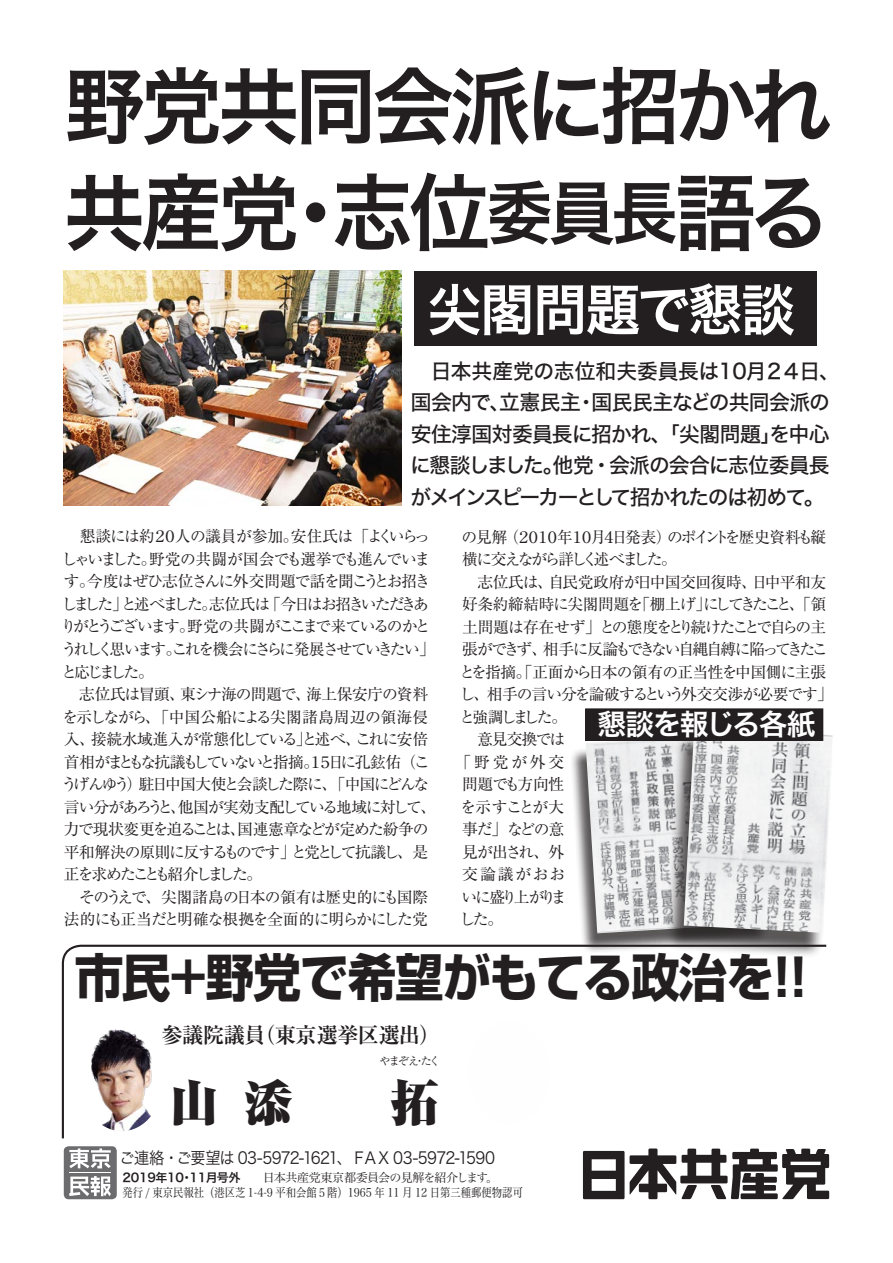
<style>
.page{position:relative;width:893px;height:1263px;background:#fff}
.page>*{position:absolute;margin:0;border:0;box-sizing:border-box;transform-origin:0 0}
.t1{font:84px/106.5px "Hira Kaku Std N W6";letter-spacing:-.05em;color:#231f20}
.t2{font:55.8px "Hira Kaku Std N W6";letter-spacing:-.025em;color:#fff}
.t3{font:700 51.45px "Shin Go Pro";letter-spacing:-.025em;color:#231f20;scale:.95 1}
.t4{font:900 48.3px "Ryumin Pro";color:#231f20}
.t5{font:28.8px "Hira Kaku Std N W6";letter-spacing:-.06em;color:#fff}
.t6{font:700 21.45px "Ryumin Pro";letter-spacing:-.025em;color:#231f20}
.t7{font:21px/31.5px "Hira Kaku Std N W5";letter-spacing:-.04em;color:#231f20}
.t8{font:21px/31.5px "Hira Kaku Std N W5";letter-spacing:-.085em;color:#231f20}
.t9{font:16.5px "Hira Kaku Pro N W3";letter-spacing:-.06em;color:#231f20;scale:.92 1}
.t10{font:15.75px/22.5px "Ryumin Pro";letter-spacing:-.09em;color:#231f20}
.t11{font:15.75px "Ryumin Pro";letter-spacing:-.025em;color:#231f20}
.t12{font:15.75px/22.5px "Ryumin Pro";letter-spacing:-.07em;color:#231f20}
.t13{font:15.75px/22.5px "Ryumin Pro";letter-spacing:-.155em;color:#231f20}
.t14{font:15.75px/22.5px "Ryumin Pro";letter-spacing:-.04em;color:#231f20}
.t15{font:15.75px "Ryumin Pro";letter-spacing:-.05em;color:#231f20}
.t16{font:15.75px "Ryumin Pro";letter-spacing:-.06em;color:#231f20}
.t17{font:15.75px/22.5px "Ryumin Pro";letter-spacing:-.11em;color:#231f20}
.t18{font:15.75px "Ryumin Pro";letter-spacing:-.18em;color:#231f20}
.t19{font:15.75px "Ryumin Pro";letter-spacing:-.13em;color:#231f20}
.t20{font:15.75px "Ryumin Pro";letter-spacing:-.16em;color:#231f20}
.t21{font:15.75px/22.5px "Ryumin Pro";letter-spacing:-.14em;color:#231f20}
.t22{font:15.75px "Ryumin Pro";letter-spacing:-.035em;color:#231f20}
.t23{font:15.75px "Ryumin Pro";letter-spacing:-.165em;color:#231f20}
.t24{font:15.75px "Ryumin Pro";letter-spacing:-.17em;color:#231f20}
.t25{font:15.75px "Ryumin Pro";letter-spacing:-.02em;color:#231f20}
.t26{font:15.75px "Ryumin Pro";letter-spacing:-.185em;color:#231f20}
.t27{font:15.75px "Ryumin Pro";letter-spacing:-.225em;color:#231f20}
.t28{font:15.75px "Ryumin Pro";letter-spacing:-.235em;color:#231f20}
.t29{font:15.75px "Ryumin Pro";letter-spacing:-.065em;color:#231f20}
.t30{font:12px "Hira Min Pro N W3";color:#231f20;scale:.86 1}
.t31{font:12px "Hira Min Pro N W3";letter-spacing:-.05em;color:#231f20}
.t32{font:12px "Hira Min Pro N W3";color:#231f20}
.t33{font:12px "Hira Kaku Pro N W6";color:#231f20}
.t34{font:10.95px "Ryumin Pro";letter-spacing:-.16em;color:#231f20}
.s1{font-size:69px}
.s2{font-family:"Hira Kaku Pro N W6"}
</style>
<div class="page">
<div style="left:414px;top:271px;width:403px;height:75px;background:#231f20"></div>
<div style="left:64px;top:1146px;width:53px;height:53px;background:#6c6c6f;border-radius:5px"></div>
<svg style="left:69px;top:1148px;width:42px;height:20px"></svg>
<svg style="left:69px;top:1176px;width:42px;height:20px"></svg>
<svg style="left:583px;top:1148px;width:246px;height:51px"></svg>
<svg style="left:61px;top:944px;width:509px;height:195px"></svg>
<img style="left:64px;top:271px;width:337px;height:234px">
<div style="left:570px;top:737px;width:199px;height:217px;background:#231f20;opacity:.75"></div>
<img style="left:586px;top:740px;width:78px;height:193px">
<div style="left:664px;top:733px;width:169px;height:225px;background:#231f20;opacity:.75"></div>
<img style="left:684px;top:728px;width:149px;height:205px">
<div style="left:586px;top:709px;width:237px;height:31px;background:#231f20"></div>
<img style="left:80px;top:1030px;width:83px;height:101px">
<img style="left:467px;top:1020px;width:83px;height:104px">
<h1 class="t1" style="left:64px;top:55px;width:770px">野党共同会派に招かれ共産党志位<span class="s1">委員長</span>語る</h1>
<h1 class="t1" style="left:275px;top:162px;width:83px">・</h1>
<h2 class="t2" style="left:427px;top:267px;width:369px">尖閣問題で懇談</h2>
<h3 class="t7" style="left:591px;top:355px;width:250px;text-indent:-181px">　日本共産党の志位和夫委員長は10月２４日、国民民主などの共同会派の</h3>
<h3 class="t7" style="left:411px;top:387px;width:172px">国会内で立憲民主</h3>
<h3 class="t7" style="left:576px;top:387px;width:22px">・</h3>
<h3 class="t7" style="left:411px;top:387px;width:420px;text-indent:79px">、<br>安住淳国対委員長に招かれ、「尖閣問題を中心</h3>
<h3 class="t7" style="left:410px;top:418px;width:421px;text-indent:350px">」<br>に懇談しました他党・会派の会合に志位委員長</h3>
<h3 class="t8" style="left:410px;top:450px;width:416px;text-indent:133px">。<br>がメインスピーカーとして招かれたのは初めて。</h3>
<p class="t25" style="left:175px;top:524px;width:125px">人の議員が参加。</p>
<p class="t24" style="left:291px;top:524px;width:141px">安住氏は「よくいらっ</p>
<p class="t14" style="left:149px;top:524px;width:283px;text-indent:-85px">　懇談には約<br>野党の共闘が国会でも選挙でも進んでいま</p>
<p class="t10" style="left:152px;top:524px;width:27px">２０</p>
<p class="t10" style="left:87px;top:547px;width:345px;text-indent:-26px">しゃいました。<br>今度はぜひ志位さんに外交問題で話を聞こうとお招き</p>
<p class="t10" style="left:64px;top:569px;width:32px">す。</p>
<p class="t23" style="left:265px;top:592px;width:165px">「今日はお招きいただきあ</p>
<p class="t12" style="left:121px;top:592px;width:150px">と述べました志位氏は</p>
<p class="t10" style="left:61px;top:592px;width:68px">しました」</p>
<p class="t10" style="left:202px;top:592px;width:17px">。</p>
<p class="t13" style="left:61px;top:614px;width:375px">りがとうございます。<br>うれしく思いますこれを機会にさらに発展させていきたい「</p>
<p class="t10" style="left:187px;top:614px;width:245px">野党の共闘がここまで来ているのかと</p>
<p class="t10" style="left:166px;top:637px;width:17px">。</p>
<p class="t10" style="left:61px;top:659px;width:94px">と応じました。</p>
<p class="t11" style="left:306px;top:682px;width:124px">海上保安庁の資料</p>
<p class="t10" style="left:64px;top:682px;width:122px">　志位氏は冒頭、</p>
<p class="t11" style="left:62px;top:704px;width:367px">を示しながら、「中国公船による尖閣諸島周辺の領海侵</p>
<p class="t10" style="left:356px;top:727px;width:74px">これに安倍</p>
<p class="t12" style="left:180px;top:682px;width:132px">東シナ海の問題で、</p>
<p class="t11" style="left:91px;top:727px;width:271px">接続水域進入が常態化していると述べ、</p>
<p class="t10" style="left:296px;top:727px;width:17px">」</p>
<p class="t10" style="left:64px;top:727px;width:32px">入、</p>
<p class="t10" style="left:328px;top:749px;width:103px">日に孔鉉佑（こ</p>
<p class="t20" style="left:64px;top:749px;width:271px">首相がまともな抗議もしていないと指摘１５</p>
<p class="t17" style="left:139px;top:749px;width:292px;text-indent:165px">。<br>駐日中国大使と会談した際に、「中国にどんな</p>
<p class="t10" style="left:127px;top:772px;width:17px">）</p>
<p class="t10" style="left:62px;top:772px;width:376px">うげんゆう<br>言い分があろうと他国が実効支配している地域に対して、</p>
<p class="t12" style="left:64px;top:794px;width:366px;text-indent:106px">、<br>力で現状変更を迫ることは国連憲章などが定めた紛争の</p>
<p class="t10" style="left:230px;top:817px;width:17px">、</p>
<p class="t10" style="left:64px;top:839px;width:366px">平和解決の原則に反するものです」<br>正を求めたことも紹介しました。<br>　そのうえで、尖閣諸島の日本の領有は歴史的にも国際法的にも正当だと明確な根拠を全面的に明らかにした党</p>
<p class="t18" style="left:291px;top:839px;width:138px">と党として抗議し、是</p>
<p class="t10" style="left:503px;top:524px;width:17px">（</p>
<p class="t10" style="left:591px;top:524px;width:83px">月日発表）</p>
<p class="t18" style="left:667px;top:524px;width:161px">のポイントを歴史資料も縦</p>
<p class="t10" style="left:557px;top:524px;width:17px">年</p>
<p class="t21" style="left:461px;top:524px;width:217px">の見解<br>横に交えながら詳しく述べました。</p>
<p class="t10" style="left:516px;top:524px;width:46px">２０１０</p>
<p class="t10" style="left:569px;top:524px;width:49px">１０４</p>
<p class="t10" style="left:462px;top:569px;width:92px">　志位氏は、</p>
<p class="t22" style="left:548px;top:569px;width:210px">自民党政府が日中国交回復時、</p>
<p class="t10" style="left:752px;top:569px;width:76px">日中平和友</p>
<p class="t11" style="left:462px;top:592px;width:183px">好条約締結時に尖閣問題を</p>
<p class="t10" style="left:462px;top:614px;width:366px">土問題は存在せず」との態度をとり続けたことで自らの主</p>
<p class="t19" style="left:543px;top:637px;width:286px">相手に反論もできない自縄自縛に陥ってきたこ</p>
<p class="t10" style="left:789px;top:592px;width:39px">、「領</p>
<p class="t10" style="left:634px;top:592px;width:78px">「棚上げ」</p>
<p class="t28" style="left:703px;top:592px;width:90px">にしてきたこと</p>
<p class="t10" style="left:462px;top:637px;width:87px">張ができず、</p>
<p class="t15" style="left:460px;top:659px;width:368px">とを指摘。「正面から日本の領有の正当性を中国側に主張</p>
<p class="t16" style="left:487px;top:682px;width:348px">相手の言い分を論破するという外交交渉が必要です「</p>
<p class="t10" style="left:460px;top:682px;width:31px">し、</p>
<p class="t26" style="left:460px;top:704px;width:109px">と強調しました。</p>
<p class="t10" style="left:462px;top:727px;width:104px">　意見交換では</p>
<p class="t10" style="left:455px;top:749px;width:110px">「野党が外交</p>
<p class="t14" style="left:462px;top:772px;width:104px">問題でも方向性</p>
<p class="t29" style="left:460px;top:794px;width:105px">を示すことが大</p>
<p class="t10" style="left:462px;top:817px;width:104px">事だ」などの意</p>
<p class="t10" style="left:462px;top:839px;width:104px">見が出され、外</p>
<p class="t10" style="left:462px;top:862px;width:105px">交論議がおお</p>
<p class="t27" style="left:461px;top:884px;width:106px">いに盛り上がりま</p>
<p class="t10" style="left:460px;top:907px;width:45px">した。</p>
<h3 class="t5" style="left:597px;top:702px;width:220px">懇談を報じる各紙</h3>
<h3 class="t3" style="left:75px;top:936px;width:738px">市民+野党で希望がもてる政治を</h3>
<h3 class="t3" style="left:757px;top:936px;width:70px">!!</h3>
<h3 class="t6" style="left:254px;top:1018px;width:188px">（東京選挙区選出(</h3>
<h3 class="t6" style="left:161px;top:1018px;width:106px">参議院議員</h3>
<h3 class="t4" style="left:170px;top:1064px;width:123px">山添</h3>
<p class="t34" style="left:380px;top:1052px;width:62px">やまぞえたく</p>
<p class="t34" style="left:414px;top:1052px;width:12px">・</p>
<h3 class="t4" style="left:390px;top:1064px;width:50px">拓</h3>
<p class="t9" style="left:119px;top:1143px;width:410px">ご連絡・ご要望は 03-5972-1621、ＦＡＸ 03-5972-1590</p>
<p class="t32" style="left:486px;top:1167px;width:13px">。</p>
<p class="t31" style="left:123px;top:1167px;width:367px"><span class="s2">2019年10 11月号外</span>　　日本共産党東京都委員会の見解を紹介します</p>
<p class="t33" style="left:181px;top:1167px;width:14px">・</p>
<p class="t30" style="left:123px;top:1182px;width:467px">発行 / 東京民報社（港区芝 1-4-9 平和会館５階）1965 年 11 月 12 日第三種郵便物認可</p>
</div>
